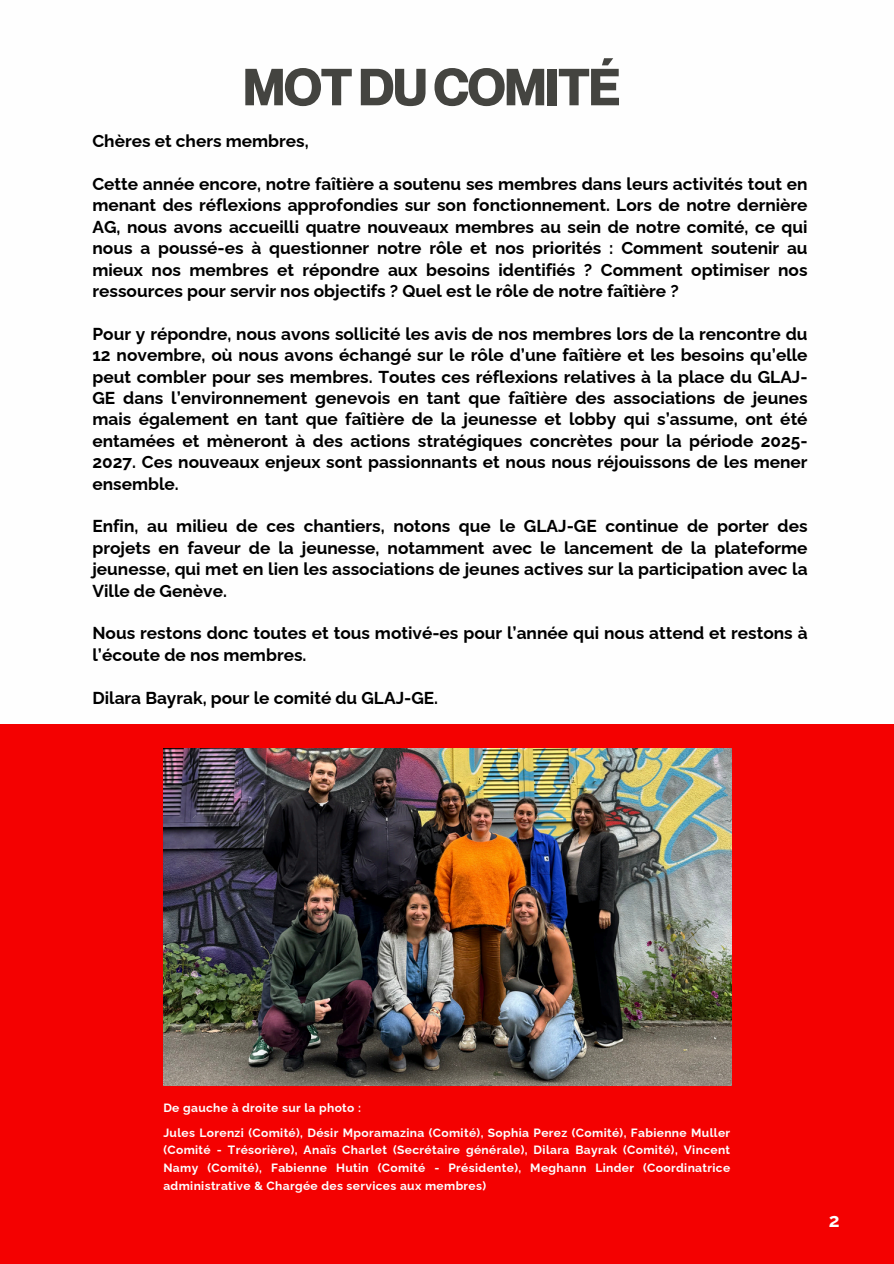
<style>
.page{position:relative;width:894px;height:1264px;background:#fff}
.page>*{position:absolute;margin:0;border:0;box-sizing:border-box;transform-origin:0 0}
.t1{font:700 51px "Neue Montreal";letter-spacing:-.03em;color:#444440}
.t2{font:700 19.2px "Raleway";color:#fefefe}
.t3{font:700 17.25px/21.5px "Raleway";color:#000;text-align:justify}
.t4{font:700 12px/17.7px "Raleway";letter-spacing:.03em;color:#fefefe;text-align:justify}
</style>
<div class="page">
<div style="left:0;top:724px;width:893px;height:539px;background:#f40101"></div>
<img style="left:163px;top:748px;width:567px;height:337px">
<h1 class="t1" style="left:243px;top:56px;width:379px">MOTDUCOMITÉ</h1>
<h2 class="t3" style="left:92px;top:130px;width:218px">Chères et chers membres,</h2>
<h2 class="t3" style="left:92px;top:173px;width:716px">Cette année encore, notre faîtière a soutenu ses membres dans leurs activités tout en menant des réflexions approfondies sur son fonctionnement. Lors de notre dernière AG, nous avons accueilli quatre nouveaux membres au sein de notre comité, ce qui nous a poussé-es à questionner notre rôle et nos priorités : Comment soutenir au mieux nos membres et répondre aux besoins identifiés ? Comment optimiser nos ressources pour servir nos objectifs ? Quel est le rôle de notre faîtière ?</h2>
<h2 class="t3" style="left:92px;top:323px;width:716px">Pour y répondre, nous avons sollicité les avis de nos membres lors de la rencontre du 12 novembre, où nous avons échangé sur le rôle d’une faîtière et les besoins qu’elle peut combler pour ses membres. Toutes ces réflexions relatives à la place du GLAJ-GE dans l’environnement genevois en tant que faîtière des associations de jeunes mais également en tant que faîtière de la jeunesse et lobby qui s’assume, ont été entamées et mèneront à des actions stratégiques concrètes pour la période 2025- 2027. Ces nouveaux enjeux sont passionnants et nous nous réjouissons de les mener ensemble.</h2>
<p class="t3" style="left:92px;top:515px;width:716px">Enfin, au milieu de ces chantiers, notons que le GLAJ-GE continue de porter des projets en faveur de la jeunesse, notamment avec le lancement de la plateforme jeunesse, qui met en lien les associations de jeunes actives sur la participation avec la Ville de Genève.</p>
<p class="t3" style="left:92px;top:622px;width:716px">Nous restons donc toutes et tous motivé-es pour l’année qui nous attend et restons à l’écoute de nos membres.</p>
<p class="t3" style="left:92px;top:686px;width:347px">Dilara Bayrak, pour le comité du GLAJ-GE.</p>
<h2 class="t4" style="left:163px;top:1099px;width:199px">De gauche à droite sur la photo :</h2>
<h2 class="t4" style="left:163px;top:1123px;width:568px">Jules Lorenzi (Comité), Désir Mporamazina (Comité), Sophia Perez (Comité), Fabienne Muller (Comité - Trésorière), Anaïs Charlet (Secrétaire générale), Dilara Bayrak (Comité), Vincent Namy (Comité), Fabienne Hutin (Comité - Présidente), Meghann Linder (Coordinatrice administrative &amp; Chargée des services aux membres)</h2>
<h2 class="t2" style="left:828px;top:1209px;width:12px">2</h2>
</div>
